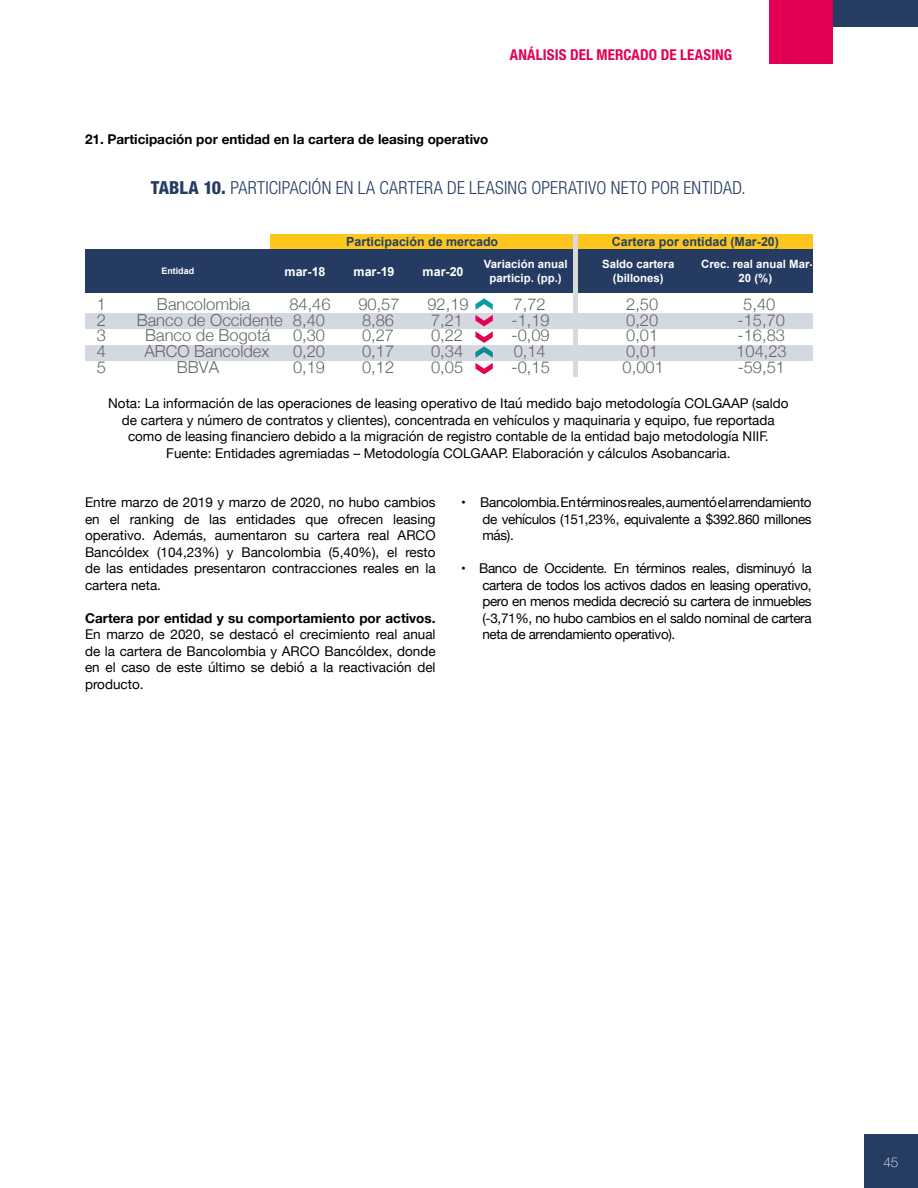
<style>
.page{position:relative;width:918px;height:1188px;background:#fff}
.page>*{position:absolute;margin:0;border:0;box-sizing:border-box;transform-origin:0 0}
.t1{font:300 condensed 18px "Helvetica Neue LT Std";letter-spacing:.01em;color:#263d63}
.t2{font:300 16.5px "Helvetica Neue";color:#666}
.t3{font:700 condensed 15px "Helvetica Neue LT Std";letter-spacing:.005em;color:#e30054}
.t4{font:13.5px/16.5px "Helvetica Neue";color:#000;text-align:justify}
.t5{font:700 13.5px "Helvetica Neue";color:#000}
.t6{font:100 13.5px "Helvetica Neue";color:#fff}
.t7{font:700 12.45px "Arial";color:#254061}
.t8{font:700 12.45px "Arial";color:#fff}
.t9{font:700 11.4px/13.6px "Arial";color:#fff;text-align:center}
.t10{font:700 9px "Arial";color:#fff}
.s1{font-weight:800}
</style>
<div class="page">
<div style="left:864px;top:1134px;width:54px;height:54px;background:#263d63"></div>
<div style="left:769px;top:0;width:64px;height:64px;background:#e30054"></div>
<div style="left:833px;top:0;width:85px;height:27px;background:#263d63"></div>
<div style="left:270px;top:234px;width:303px;height:16px;background:#fec61d"></div>
<div style="left:573px;top:234px;width:5px;height:16px;background:#d9d9d9"></div>
<div style="left:578px;top:234px;width:234px;height:16px;background:#fec61d"></div>
<div style="left:85px;top:250px;width:488px;height:43px;background:#253b62"></div>
<div style="left:573px;top:250px;width:5px;height:43px;background:#d9d9d9"></div>
<div style="left:578px;top:250px;width:234px;height:43px;background:#253b62"></div>
<div style="left:573px;top:293px;width:5px;height:20px;background:#d9d9d9"></div>
<div style="left:85px;top:313px;width:488px;height:16px;background:#d4d8e0"></div>
<div style="left:573px;top:313px;width:5px;height:16px;background:#d4d8e0"></div>
<div style="left:578px;top:313px;width:234px;height:16px;background:#d4d8e0"></div>
<div style="left:573px;top:329px;width:5px;height:16px;background:#d9d9d9"></div>
<div style="left:85px;top:345px;width:488px;height:16px;background:#d4d8e0"></div>
<div style="left:573px;top:345px;width:5px;height:16px;background:#d4d8e0"></div>
<div style="left:578px;top:345px;width:234px;height:16px;background:#d4d8e0"></div>
<div style="left:573px;top:361px;width:5px;height:16px;background:#d9d9d9"></div>
<svg style="left:475px;top:298px;width:18px;height:76px"></svg>
<p class="t3" style="left:510px;top:46px;width:224px">ANÁLISIS DEL MERCADO DE LEASING</p>
<p class="t5" style="left:85px;top:129px;width:405px">21. Participación por entidad en la cartera de leasing operativo</p>
<h1 class="t1" style="left:151px;top:177px;width:597px"><span class="s1">TABLA 10.</span> PARTICIPACIÓN EN LA CARTERA DE LEASING OPERATIVO NETO POR ENTIDAD.</h1>
<p class="t10" style="left:161px;top:265px;width:34px">Entidad</p>
<p class="t7" style="left:346px;top:234px;width:154px">Participación de mercado</p>
<p class="t7" style="left:612px;top:234px;width:169px">Cartera por entidad (Mar-20)</p>
<p class="t8" style="left:285px;top:263px;width:42px">mar-18</p>
<p class="t8" style="left:354px;top:263px;width:42px">mar-19</p>
<p class="t8" style="left:423px;top:263px;width:42px">mar-20</p>
<p class="t9" style="left:484px;top:258px;width:85px">Variación anual particip. (pp.)</p>
<p class="t9" style="left:602px;top:258px;width:74px">Saldo cartera (billones)</p>
<p class="t9" style="left:701px;top:258px;width:114px">Crec. real anual Mar-<br>20 (%)</p>
<p class="t2" style="left:97px;top:291px;width:11px">1</p>
<p class="t2" style="left:157px;top:291px;width:95px">Bancolombia</p>
<p class="t2" style="left:289px;top:291px;width:43px">84,46</p>
<p class="t2" style="left:358px;top:291px;width:43px">90,57</p>
<p class="t2" style="left:427px;top:291px;width:43px">92,19</p>
<p class="t2" style="left:514px;top:291px;width:34px">7,72</p>
<p class="t2" style="left:626px;top:291px;width:34px">2,50</p>
<p class="t2" style="left:743px;top:291px;width:34px">5,40</p>
<p class="t2" style="left:97px;top:306px;width:11px">2</p>
<p class="t2" style="left:137px;top:306px;width:190px">Banco de Occidente 8,40</p>
<p class="t2" style="left:362px;top:306px;width:34px">8,86</p>
<p class="t2" style="left:431px;top:306px;width:34px">7,21</p>
<p class="t2" style="left:512px;top:306px;width:40px">-1,19</p>
<p class="t2" style="left:626px;top:306px;width:34px">0,20</p>
<p class="t2" style="left:738px;top:306px;width:49px">-15,70</p>
<p class="t2" style="left:97px;top:322px;width:11px">3</p>
<p class="t2" style="left:145px;top:322px;width:127px">Banco de Bogotá</p>
<p class="t2" style="left:293px;top:322px;width:34px">0,30</p>
<p class="t2" style="left:362px;top:322px;width:34px">0,27</p>
<p class="t2" style="left:431px;top:322px;width:34px">0,22</p>
<p class="t2" style="left:512px;top:322px;width:40px">-0,09</p>
<p class="t2" style="left:626px;top:322px;width:34px">0,01</p>
<p class="t2" style="left:738px;top:322px;width:49px">-16,83</p>
<p class="t2" style="left:97px;top:338px;width:11px">4</p>
<p class="t2" style="left:144px;top:338px;width:127px">ARCO Bancoldex</p>
<p class="t2" style="left:293px;top:338px;width:34px">0,20</p>
<p class="t2" style="left:362px;top:338px;width:34px">0,17</p>
<p class="t2" style="left:431px;top:338px;width:34px">0,34</p>
<p class="t2" style="left:514px;top:338px;width:34px">0,14</p>
<p class="t2" style="left:626px;top:338px;width:34px">0,01</p>
<p class="t2" style="left:736px;top:338px;width:52px">104,23</p>
<p class="t2" style="left:97px;top:354px;width:11px">5</p>
<p class="t2" style="left:177px;top:354px;width:44px">BBVA</p>
<p class="t2" style="left:293px;top:354px;width:34px">0,19</p>
<p class="t2" style="left:362px;top:354px;width:34px">0,12</p>
<p class="t2" style="left:431px;top:354px;width:34px">0,05</p>
<p class="t2" style="left:512px;top:354px;width:40px">-0,15</p>
<p class="t2" style="left:623px;top:354px;width:43px">0,001</p>
<p class="t2" style="left:738px;top:354px;width:49px">-59,51</p>
<p class="t4" style="left:108px;top:396px;width:682px;text-align:center">Nota: La información de las operaciones de leasing operativo de Itaú medido bajo metodología COLGAAP (saldo de cartera y número de contratos y clientes), concentrada en vehículos y maquinaria y equipo, fue reportada como de leasing financiero debido a la migración de registro contable de la entidad bajo metodología NIIF.<br>Fuente: Entidades agremiadas – Metodología COLGAAP. Elaboración y cálculos Asobancaria.</p>
<p class="t4" style="left:85px;top:495px;width:352px">Entre marzo de 2019 y marzo de 2020, no hubo cambios en el ranking de las entidades que ofrecen leasing operativo. Además, aumentaron su cartera real ARCO Bancóldex (104,23%) y Bancolombia (5,40%), el resto de las entidades presentaron contracciones reales en la cartera neta.</p>
<p class="t5" style="left:85px;top:607px;width:352px">Cartera por entidad y su comportamiento por activos.</p>
<p class="t4" style="left:85px;top:627px;width:352px">En marzo de 2020, se destacó el crecimiento real anual de la cartera de Bancolombia y ARCO Bancóldex, donde en el caso de este último se debió a la reactivación del producto.</p>
<p class="t4" style="left:482px;top:495px;width:331px;text-indent:-21px">• Bancolombia. En términos reales, aumentó el arrendamiento de vehículos (151,23%, equivalente a $392.860 millones más).</p>
<p class="t4" style="left:482px;top:561px;width:331px;text-indent:-21px">• Banco de Occidente. En términos reales, disminuyó la cartera de todos los activos dados en leasing operativo, pero en menos medida decreció su cartera de inmuebles (-3,71%, no hubo cambios en el saldo nominal de cartera neta de arrendamiento operativo).</p>
<p class="t6" style="left:883px;top:1152px;width:17px">45</p>
</div>
